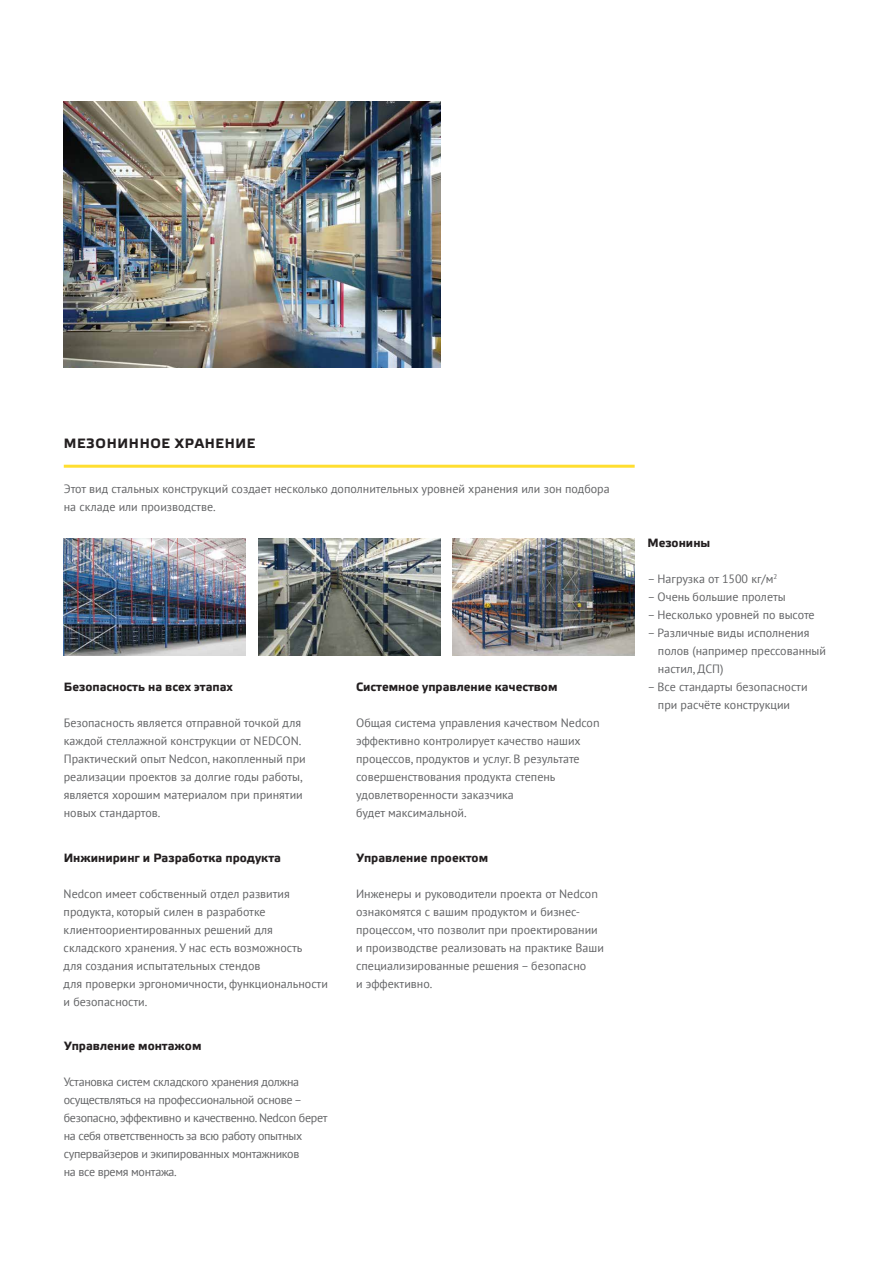
<style>
.page{position:relative;width:893px;height:1263px;background:#fff}
.page>*{position:absolute;margin:0;border:0;box-sizing:border-box;transform-origin:0 0}
.t1{font:700 13.5px "Etelka Text Pro";letter-spacing:.05em;color:#231f20}
.t2{font:12px/18px "PT Sans";color:#636466}
.t3{font:12px/18px "PT Sans";letter-spacing:-.025em;color:#636466}
.t4{font:700 12px "Etelka Text Pro";color:#231f20}
</style>
<div class="page">
<img style="left:64px;top:538px;width:182px;height:117px">
<img style="left:258px;top:538px;width:182px;height:117px">
<img style="left:453px;top:538px;width:182px;height:117px">
<img style="left:64px;top:102px;width:376px;height:265px">
<hr style="left:64px;top:465px;width:571px;height:3px;background:#ffde2f">
<p class="t1" style="left:64px;top:435px;width:193px">МЕЗОНИННОЕ ХРАНЕНИЕ</p>
<p class="t2" style="left:64px;top:480px;width:547px">Этот вид стальных конструкций создает несколько дополнительных уровней хранения или зон подбора на складе или производстве.</p>
<p class="t4" style="left:64px;top:679px;width:171px">Безопасность на всех этапах</p>
<p class="t2" style="left:64px;top:714px;width:243px">Безопасность является отправной точкой для каждой стеллажной конструкции от NEDCON.<br>Практический опыт Nedcon, накопленный при реализации проектов за долгие годы работы, является хорошим материалом при принятии новых стандартов.</p>
<p class="t4" style="left:64px;top:850px;width:219px">Инжиниринг и Разработка продукта</p>
<p class="t2" style="left:64px;top:885px;width:266px">Nedcon имеет собственный отдел развития продукта, который силен в разработке клиентоориентированных решений для складского хранения. У нас есть возможность<br>для создания испытательных стендов<br>для проверки эргономичности, функциональности и безопасности.</p>
<p class="t4" style="left:64px;top:1038px;width:139px">Управление монтажом</p>
<p class="t3" style="left:64px;top:1072px;width:265px">Установка систем складского хранения должна осуществляться на профессиональной основе – безопасно, эффективно и качественно. Nedcon берет на себя ответственность за всю работу опытных супервайзеров и экипированных монтажников<br>на все время монтажа.</p>
<p class="t4" style="left:356px;top:679px;width:203px">Системное управление качеством</p>
<p class="t2" style="left:356px;top:714px;width:245px">Общая система управления качеством Nedcon эффективно контролирует качество наших процессов, продуктов и услуг. В результате совершенствования продукта степень удовлетворенности заказчика<br>будет максимальной.</p>
<p class="t4" style="left:356px;top:850px;width:133px">Управление проектом</p>
<p class="t2" style="left:356px;top:885px;width:249px">Инженеры и руководители проекта от Nedcon ознакомятся с вашим продуктом и бизнес&shy;процессом, что позволит при проектировании и производстве реализовать на практике Ваши специализированные решения – безопасно<br>и эффективно.</p>
<p class="t4" style="left:647px;top:535px;width:64px">Мезонины</p>
<p class="t2" style="left:647px;top:570px;width:131px">– Нагрузка от 1500 кг/м<sup>2</sup></p>
<p class="t2" style="left:647px;top:588px;width:140px">– Очень большие пролеты</p>
<p class="t2" style="left:647px;top:606px;width:169px">– Несколько уровней по высоте</p>
<p class="t2" style="left:658px;top:624px;width:170px;text-indent:-10px">– Различные виды исполнения полов (например прессованный настил, ДСП)</p>
<p class="t2" style="left:647px;top:678px;width:162px;text-align:center">– Все стандарты безопасности при расчёте конструкции</p>
</div>
